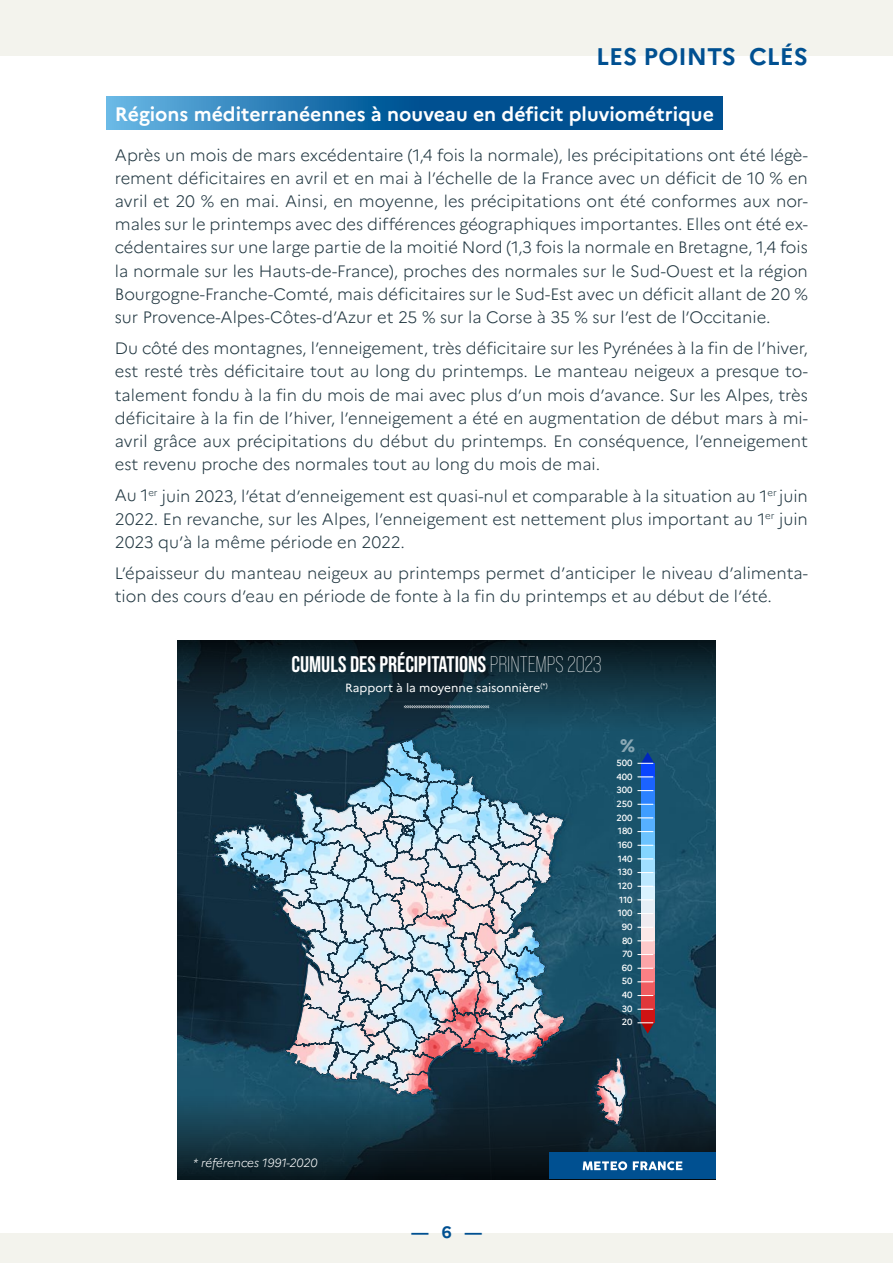
<style>
.page{position:relative;width:893px;height:1263px;background:#fff}
.page>*{position:absolute;margin:0;border:0;box-sizing:border-box;transform-origin:0 0}
.t1{font:700 24px "Marianne";color:#005091}
.t2{font:700 22.65px "Bebas Neue Pro";color:#fff}
.t3{font:700 19.5px "Marianne";color:#fff}
.t4{font:800 18px "Marianne";color:#fff}
.t5{font:300 16.5px/23.1px "Marianne";color:#213741;text-align:justify}
.t6{font:700 16.5px "Marianne";color:#005091}
.t7{font:11.85px "Marianne";color:#fff}
.t8{font:italic 300 11.85px "Marianne";letter-spacing:-.01em;color:#fff}
.t9{font:500 9px/13.6px "Marianne";color:#fff;text-align:right}
.s1{font-weight:300}
</style>
<div class="page">
<div style="left:0;top:1233px;width:893px;height:30px;background:#f1f1e9"></div>
<div style="left:0;top:0;width:893px;height:55px;background:#f1f1e9"></div>
<svg style="left:106px;top:97px;width:616px;height:32px;background:#186aa6"></svg>
<svg style="left:177px;top:640px;width:539px;height:539px;background:#3f5d6d"></svg>
<div style="left:641px;top:763px;width:13px;height:14px;background:#0944ff"></div>
<div style="left:641px;top:777px;width:13px;height:13px;background:#1b63ff"></div>
<div style="left:641px;top:790px;width:13px;height:14px;background:#2c82ff"></div>
<div style="left:641px;top:804px;width:13px;height:14px;background:#3f9dff"></div>
<div style="left:641px;top:818px;width:13px;height:13px;background:#56b0ff"></div>
<div style="left:641px;top:831px;width:13px;height:14px;background:#6cc3ff"></div>
<div style="left:641px;top:845px;width:13px;height:14px;background:#84d5ff"></div>
<div style="left:641px;top:859px;width:13px;height:13px;background:#a0dfff"></div>
<div style="left:641px;top:872px;width:13px;height:14px;background:#bde9ff"></div>
<div style="left:641px;top:886px;width:13px;height:14px;background:#d9f3ff"></div>
<div style="left:641px;top:900px;width:13px;height:13px;background:#e5eff7"></div>
<div style="left:641px;top:913px;width:13px;height:14px;background:#f0ebf0"></div>
<div style="left:641px;top:927px;width:13px;height:14px;background:#fce8e8"></div>
<div style="left:641px;top:941px;width:13px;height:13px;background:#fdc9ca"></div>
<div style="left:641px;top:954px;width:13px;height:14px;background:#fca4a8"></div>
<div style="left:641px;top:968px;width:13px;height:14px;background:#fb8085"></div>
<div style="left:641px;top:982px;width:13px;height:13px;background:#f05c61"></div>
<div style="left:641px;top:995px;width:13px;height:14px;background:#e0373a"></div>
<div style="left:641px;top:1009px;width:13px;height:14px;background:#cf1314"></div>
<svg style="left:638px;top:752px;width:16px;height:12px"></svg>
<svg style="left:638px;top:776px;width:15px;height:1px"></svg>
<svg style="left:638px;top:790px;width:15px;height:1px"></svg>
<svg style="left:638px;top:804px;width:15px;height:1px"></svg>
<svg style="left:638px;top:817px;width:15px;height:1px"></svg>
<svg style="left:638px;top:831px;width:15px;height:1px"></svg>
<svg style="left:638px;top:845px;width:15px;height:1px"></svg>
<svg style="left:638px;top:858px;width:15px;height:1px"></svg>
<svg style="left:638px;top:872px;width:15px;height:1px"></svg>
<svg style="left:638px;top:886px;width:15px;height:1px"></svg>
<svg style="left:638px;top:899px;width:15px;height:1px"></svg>
<svg style="left:638px;top:913px;width:15px;height:1px"></svg>
<svg style="left:638px;top:927px;width:15px;height:1px"></svg>
<svg style="left:638px;top:940px;width:15px;height:1px"></svg>
<svg style="left:638px;top:954px;width:15px;height:1px"></svg>
<svg style="left:638px;top:968px;width:15px;height:1px"></svg>
<svg style="left:638px;top:981px;width:15px;height:1px"></svg>
<svg style="left:638px;top:995px;width:15px;height:1px"></svg>
<svg style="left:638px;top:1009px;width:15px;height:1px"></svg>
<svg style="left:638px;top:1022px;width:16px;height:12px"></svg>
<svg style="left:404px;top:705px;width:85px;height:3px"></svg>
<div style="left:549px;top:1152px;width:167px;height:27px;background:#005091"></div>
<svg style="left:583px;top:1161px;width:44px;height:9px"></svg>
<svg style="left:633px;top:1161px;width:49px;height:9px"></svg>
<h1 class="t1" style="left:596px;top:42px;width:213px">LES POINTS CLÉS</h1>
<p class="t3" style="left:115px;top:102px;width:601px">Régions méditerranéennes à nouveau en déficit pluviométrique</p>
<p class="t5" style="left:115px;top:144px;width:695px">Après un mois de mars excédentaire (1,4 fois la normale), les précipitations ont été légè&shy;rement déficitaires en avril et en mai à l’échelle de la France avec un déficit de 10 % en avril et 20 % en mai. Ainsi, en moyenne, les précipitations ont été conformes aux nor&shy;males sur le printemps avec des différences géographiques importantes. Elles ont été ex&shy;cédentaires sur une large partie de la moitié Nord (1,3 fois la normale en Bretagne, 1,4 fois la normale sur les Hauts-de-France), proches des normales sur le Sud-Ouest et la région Bourgogne-Franche-Comté, mais déficitaires sur le Sud-Est avec un déficit allant de 20 % sur Provence-Alpes-Côtes-d’Azur et 25 % sur la Corse à 35 % sur l’est de l’Occitanie.</p>
<p class="t5" style="left:115px;top:337px;width:695px">Du côté des montagnes, l’enneigement, très déficitaire sur les Pyrénées à la fin de l’hiver, est resté très déficitaire tout au long du printemps. Le manteau neigeux a presque to&shy;talement fondu à la fin du mois de mai avec plus d’un mois d’avance. Sur les Alpes, très déficitaire à la fin de l’hiver, l’enneigement a été en augmentation de début mars à mi&shy;avril grâce aux précipitations du début du printemps. En conséquence, l’enneigement est revenu proche des normales tout au long du mois de mai.</p>
<p class="t5" style="left:115px;top:484px;width:695px">Au 1<sup>er</sup> juin 2023, l’état d’enneigement est quasi-nul et comparable à la situation au 1<sup>er</sup> juin 2022. En revanche, sur les Alpes, l’enneigement est nettement plus important au 1<sup>er</sup> juin 2023 qu’à la même période en 2022.</p>
<p class="t5" style="left:115px;top:562px;width:695px">L’épaisseur du manteau neigeux au printemps permet d’anticiper le niveau d’alimenta&shy;tion des cours d’eau en période de fonte à la fin du printemps et au début de l’été.</p>
<h2 class="t2" style="left:291px;top:651px;width:312px">CUMULS DES PRÉCIPITATIONS <span class="s1">PRINTEMPS 2023</span></h2>
<p class="t7" style="left:345px;top:680px;width:204px">Rapport à la moyenne saisonnière<sup>(*)</sup></p>
<p class="t4" style="left:620px;top:735px;width:16px">%</p>
<p class="t9" style="left:616px;top:756px;width:18px">500<br>400<br>300<br>250<br>200<br>180<br>160<br>140<br>130<br>120<br>110<br>100<br>90<br>80<br>70<br>60<br>50<br>40<br>30<br>20</p>
<p class="t8" style="left:193px;top:1155px;width:126px">* références 1991-2020</p>
<p class="t6" style="left:411px;top:1222px;width:73px">— 6 —</p>
</div>
